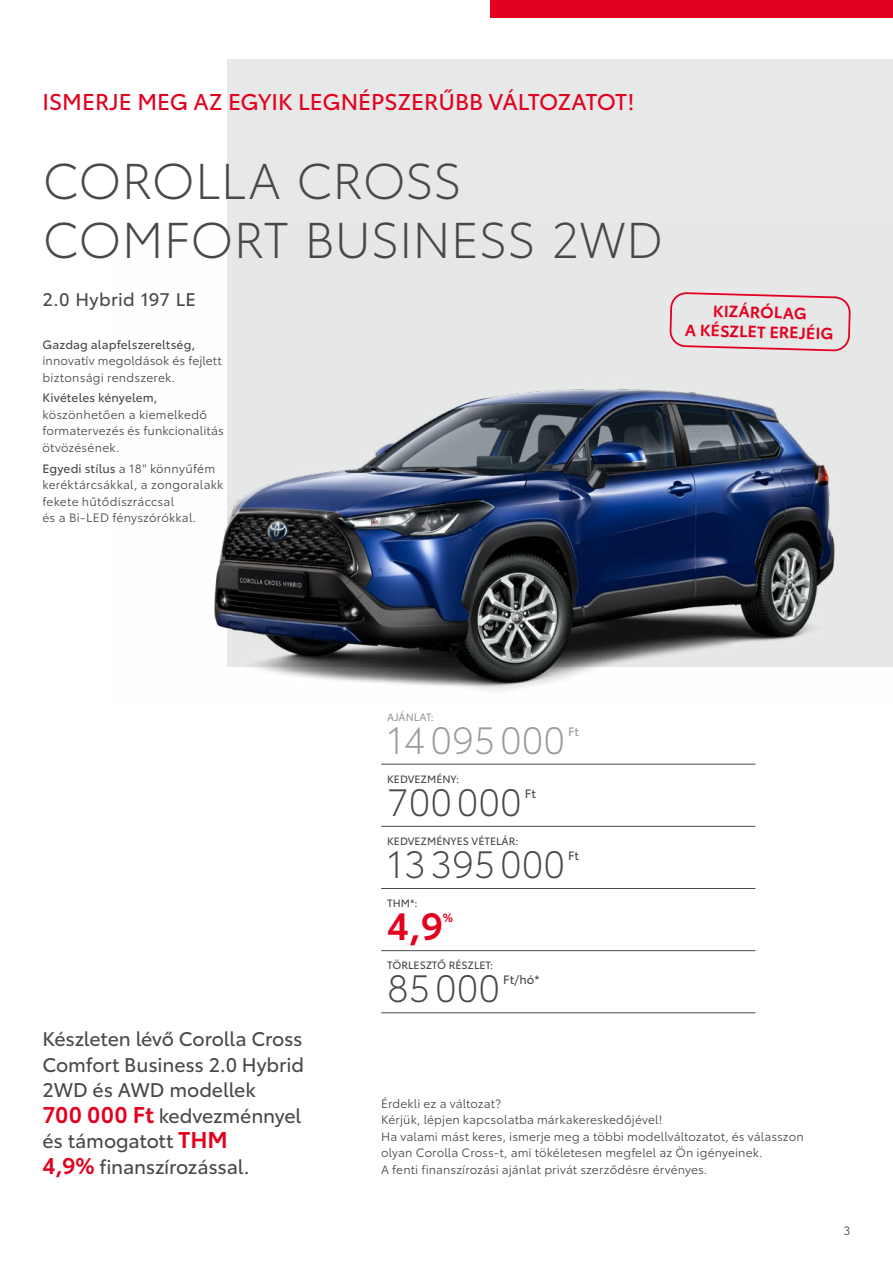
<style>
.page{position:relative;width:893px;height:1263px;background:#fff}
.page>*{position:absolute;margin:0;border:0;box-sizing:border-box;transform-origin:0 0}
.t1{font:300 49.5px/59.4px "Toyota Type";letter-spacing:-.005em;color:#494948}
.t2{font:300 37.5px "Toyota Type";color:#494948}
.t3{font:300 37.5px "Toyota Type";color:#9a9b9b}
.t4{font:600 37.5px "Toyota Type";color:#e3001f}
.t5{font:22.5px "Toyota Type";color:#e3001f}
.t6{font:19.5px/25.5px "Toyota Type";letter-spacing:-.01em;color:#494948}
.t7{font:18px "Toyota Type";letter-spacing:.02em;color:#494948}
.t8{font:600 16.05px/19.6px "Toyota Type";color:#e3001f;text-align:center}
.t9{font:12px/16.5px "Toyota Type";letter-spacing:.01em;color:#494948}
.t10{font:12px "Toyota Type";letter-spacing:.01em;color:#494948}
.t11{font:12px "Toyota Type";color:#9a9b9b}
.t12{font:600 12px "Toyota Type";color:#e3001f}
.t13{font:10.5px "Toyota Type";color:#494948}
.t14{font:10.5px "Toyota Type";color:#9a9b9b}
.s1{font-style:inherit}
.s2{font-weight:600;font-size:22.5px;color:#e3001f}
</style>
<div class="page">
<div style="left:227px;top:60px;width:666px;height:607px;background:#e7e8e8"></div>
<div style="left:490px;top:0;width:403px;height:17px;background:#e3001f"></div>
<hr style="left:381px;top:764px;width:374px;height:1px;background:#494948">
<hr style="left:381px;top:826px;width:374px;height:1px;background:#494948">
<hr style="left:381px;top:888px;width:374px;height:1px;background:#494948">
<hr style="left:381px;top:950px;width:374px;height:1px;background:#494948">
<hr style="left:381px;top:1012px;width:374px;height:1px;background:#494948">
<img style="left:214px;top:308px;width:637px;height:383px">
<svg style="left:669px;top:292px;width:181px;height:60px"></svg>
<h3 class="t5" style="left:43px;top:86px;width:593px">ISMERJE MEG AZ EGYIK LEGNÉPSZERŰBB VÁLTOZATOT!</h3>
<h1 class="t1" style="left:43px;top:148px;width:623px">COROLLA CROSS<br>COMFORT BUSINESS 2WD</h1>
<h3 class="t7" style="left:43px;top:286px;width:155px">2.0 Hybrid 197 LE</h3>
<p class="t10" style="left:43px;top:335px;width:154px">Gazdag alapfelszereltség,</p>
<p class="t9" style="left:43px;top:352px;width:181px">innovatív megoldások és fejlett biztonsági rendszerek.</p>
<p class="t10" style="left:43px;top:389px;width:116px">Kivételes kényelem,</p>
<p class="t9" style="left:43px;top:405px;width:183px">köszönhetően a kiemelkedő formatervezés és funkcionalitás ötvözésének.</p>
<p class="t9" style="left:43px;top:459px;width:182px"><span class="s1">Egyedi stílus</span> a 18" könnyűfém keréktárcsákkal, a zongoralakk fekete hűtődíszráccsal<br>és a Bi-LED fényszórókkal.</p>
<h3 class="t8" style="left:686px;top:298px;width:150px;rotate:2deg">KIZÁRÓLAG<br>A KÉSZLET EREJÉIG</h3>
<h3 class="t6" style="left:43px;top:1025px;width:263px">Készleten lévő Corolla Cross<br>Comfort Business 2.0 Hybrid<br>2WD és AWD modellek<br><span class="s2">700 000 Ft</span> kedvezménnyel és támogatott <span class="s2">THM<br>4,9%</span> finanszírozással.</h3>
<p class="t14" style="left:387px;top:709px;width:48px">AJÁNLAT:</p>
<h2 class="t3" style="left:387px;top:713px;width:179px">14095000</h2>
<p class="t11" style="left:568px;top:722px;width:12px">Ft</p>
<p class="t13" style="left:387px;top:771px;width:74px">KEDVEZMÉNY:</p>
<h2 class="t2" style="left:387px;top:775px;width:136px">700000</h2>
<p class="t10" style="left:525px;top:784px;width:12px">Ft</p>
<p class="t13" style="left:387px;top:833px;width:133px">KEDVEZMÉNYES VÉTELÁR:</p>
<h2 class="t2" style="left:387px;top:837px;width:179px">13395000</h2>
<p class="t10" style="left:568px;top:846px;width:12px">Ft</p>
<p class="t13" style="left:387px;top:895px;width:32px">THM*:</p>
<h2 class="t4" style="left:387px;top:898px;width:57px">4,9</h2>
<p class="t12" style="left:443px;top:908px;width:12px">%</p>
<p class="t13" style="left:387px;top:957px;width:108px">TÖRLESZTŐ RÉSZLET:</p>
<h2 class="t2" style="left:387px;top:961px;width:115px">85000</h2>
<p class="t10" style="left:503px;top:971px;width:38px">Ft/hó*</p>
<p class="t9" style="left:381px;top:1094px;width:424px">Érdekli ez a változat?<br>Kérjük, lépjen kapcsolatba márkakereskedőjével!<br>Ha valami mást keres, ismerje meg a többi modellváltozatot, és válasszon olyan Corolla Cross-t, ami tökéletesen megfelel az Ön igényeinek.<br>A fenti finanszírozási ajánlat privát szerződésre érvényes.</p>
<p class="t9" style="left:844px;top:1221px;width:8px">3</p>
</div>
